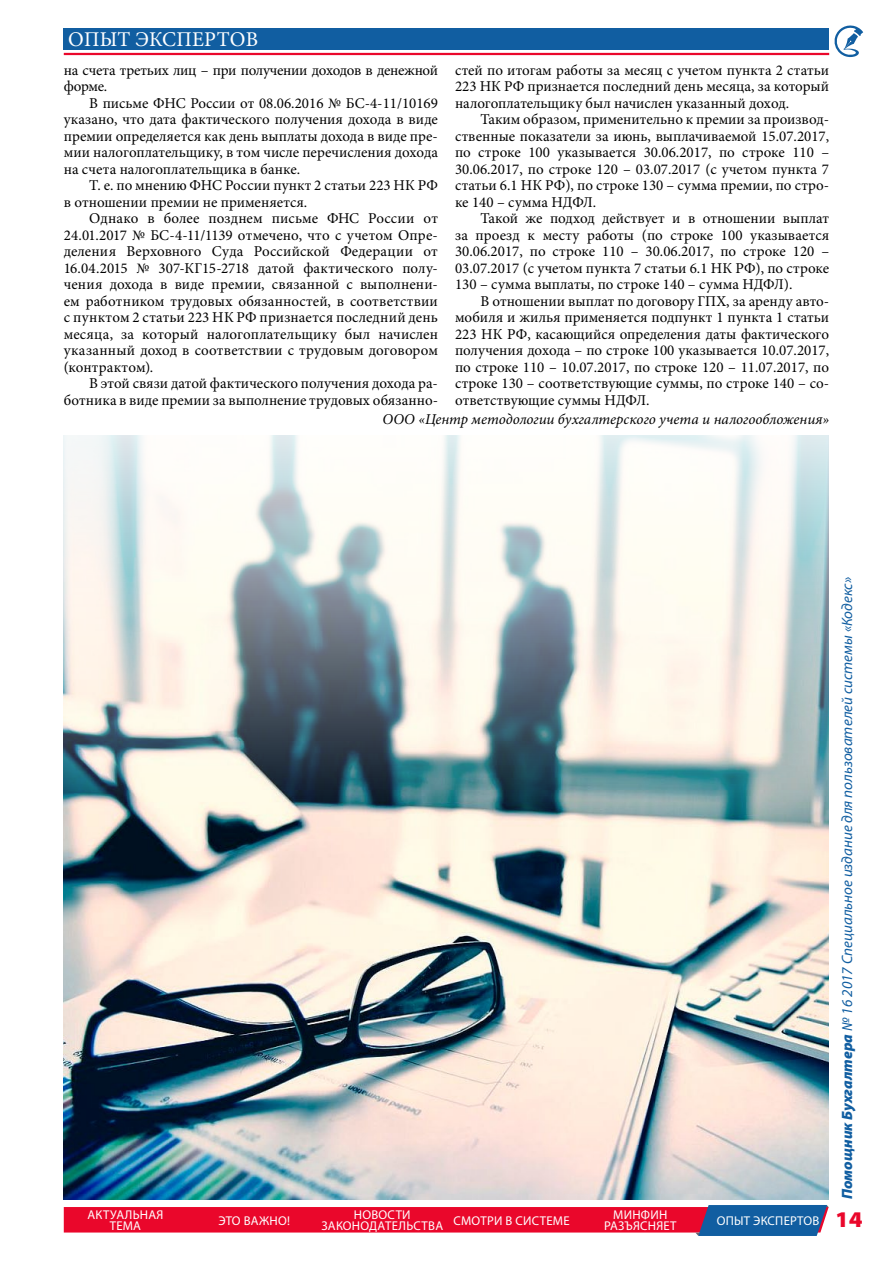
<style>
.page{position:relative;width:893px;height:1263px;background:#fff}
.page>*{position:absolute;margin:0;border:0;box-sizing:border-box;transform-origin:0 0}
.t1{font:900 semi-expanded 22.5px "Myriad Pro";color:#ea072b}
.t2{font:21px "Minion Pro";color:#fff}
.t3{font:15px/16.5px "Minion Pro";color:#000;text-align:justify}
.t4{font:italic 15px "Myriad Pro";color:#115ea1}
.t5{font:italic 15px "Minion Pro";color:#000}
.t6{font:15px/16.5px "Minion Pro";letter-spacing:-.02em;color:#000}
.t7{font:12.75px/10.5px "Myriad Pro";letter-spacing:.105em;color:#fff}
.t8{font:12.75px "Myriad Pro";letter-spacing:.125em;color:#fff}
.t9{font:12.75px "Myriad Pro";letter-spacing:.13em;color:#fff}
.s1{font-weight:900}
</style>
<div class="page">
<svg style="left:834px;top:25px;width:29px;height:32px"></svg>
<div style="left:64px;top:29px;width:765px;height:21px;background:#115ea1"></div>
<hr style="left:64px;top:53px;width:765px;height:2px;background:#ea072b">
<svg style="left:64px;top:1205px;width:765px;height:31px;background:#cb3a5d"></svg>
<img style="left:64px;top:436px;width:765px;height:763px">
<h2 class="t2" style="left:68px;top:25px;width:82px">Опыт экспертов</h2>
<p class="t6" style="left:64px;top:62px;width:376px">на счета третьих лиц – при получении доходов в денежной форме.</p>
<p class="t3" style="left:64px;top:95px;width:376px;text-indent:26px">В письме ФНС России от 08.06.2016 № БС-4-11/10169 указано, что дата фактического получения дохода в виде премии определяется как день выплаты дохода в виде пре&shy;мии налогоплательщику, в том числе перечисления дохода на счета налогоплательщика в банке.</p>
<p class="t3" style="left:64px;top:177px;width:376px;text-indent:26px">Т. е. по мнению ФНС России пункт 2 статьи 223 НК РФ в отношении премии не применяется.</p>
<p class="t3" style="left:64px;top:210px;width:376px;text-indent:26px">Однако в более позднем письме ФНС России от 24.01.2017 № БС-4-11/1139 отмечено, что с учетом Опре&shy;деления Верховного Суда Российской Федерации от 16.04.2015 № 307-КГ15-2718 датой фактического полу&shy;чения дохода в виде премии, связанной с выполнени&shy;ем работником трудовых обязанностей, в соответствии с пунктом 2 статьи 223 НК РФ признается последний день месяца, за который налогоплательщику был начислен указанный доход в соответствии с трудовым договором (контрактом).</p>
<p class="t3" style="left:64px;top:375px;width:376px;text-align:right">В этой связи датой фактического получения дохода ра&shy;ботника в виде премии за выполнение трудовых обязанно-</p>
<p class="t3" style="left:455px;top:62px;width:376px">стей по итогам работы за месяц с учетом пункта 2 статьи 223 НК РФ признается последний день месяца, за который налогоплательщику был начислен указанный доход.</p>
<p class="t3" style="left:455px;top:111px;width:376px;text-indent:26px">Таким образом, применительно к премии за производ&shy;ственные показатели за июнь, выплачиваемой 15.07.2017, по строке 100 указывается 30.06.2017, по строке 110 – 30.06.2017, по строке 120 – 03.07.2017 (с учетом пункта 7 статьи 6.1 НК РФ), по строке 130 – сумма премии, по стро&shy;ке 140 – сумма НДФЛ.</p>
<p class="t3" style="left:455px;top:210px;width:376px;text-indent:26px">Такой же подход действует и в отношении выплат за проезд к месту работы (по строке 100 указывается 30.06.2017, по строке 110 – 30.06.2017, по строке 120 – 03.07.2017 (с учетом пункта 7 статьи 6.1 НК РФ), по строке 130 – сумма выплаты, по строке 140 – сумма НДФЛ).</p>
<p class="t3" style="left:455px;top:293px;width:376px;text-indent:26px">В отношении выплат по договору ГПХ, за аренду авто&shy;мобиля и жилья применяется подпункт 1 пункта 1 статьи 223 НК РФ, касающийся определения даты фактического получения дохода – по строке 100 указывается 10.07.2017, по строке 110 – 10.07.2017, по строке 120 – 11.07.2017, по строке 130 – соответствующие суммы, по строке 140 – со&shy;ответствующие суммы НДФЛ.</p>
<p class="t5" style="left:382px;top:409px;width:448px">ООО «Центр методологии бухгалтерского учета и налогообложения»</p>
<p class="t7" style="left:110px;top:1209px;width:55px;text-indent:-22px">Актуальная тема</p>
<p class="t7" style="left:218px;top:1215px;width:73px">это важно!</p>
<p class="t7" style="left:354px;top:1209px;width:58px">но вости</p>
<p class="t7" style="left:321px;top:1220px;width:31px">законо</p>
<p class="t7" style="left:369px;top:1220px;width:94px">дательства смо</p>
<p class="t9" style="left:481px;top:1212px;width:91px">три в системе</p>
<p class="t7" style="left:604px;top:1209px;width:73px;text-align:center">минфин разъясн яет</p>
<p class="t8" style="left:717px;top:1212px;width:104px">опыт экспертов</p>
<p class="t4" style="left:838px;top:1199px;width:623px;rotate:-90deg"><span class="s1">Помощник Бухгалтера</span> № 16 2017 Специальное издание для пользователей системы «Кодекс»</p>
<h1 class="t1" style="left:835px;top:1204px;width:29px">14</h1>
</div>
